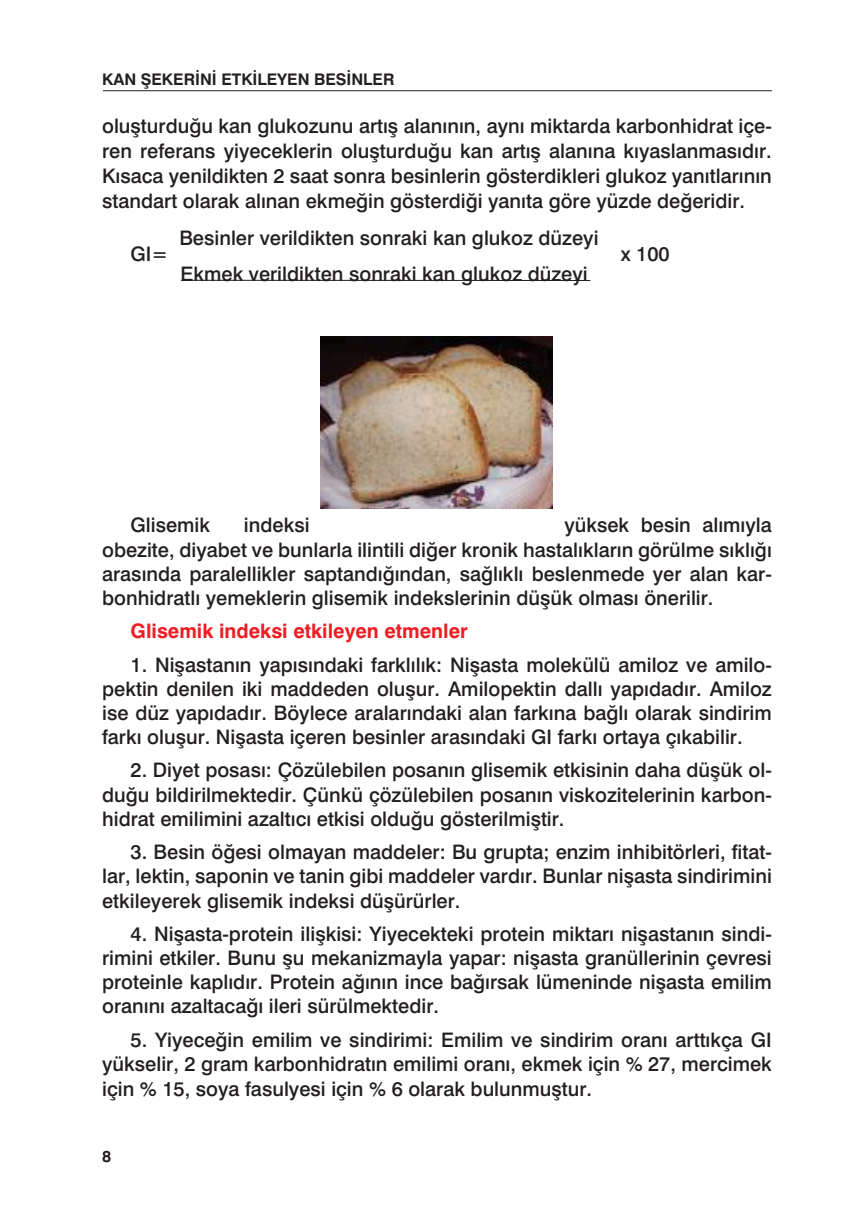
<style>
.page{position:relative;width:857px;height:1225px;background:#fff}
.page>*{position:absolute;margin:0;border:0;box-sizing:border-box;transform-origin:0 0}
.t1{font:20px/24.2px "Helvetica OTF";color:#231f20;text-align:justify}
.t2{font:700 20px "Helvetica OTF";color:#ee1d23}
.t3{font:700 16px "Helvetica OTF";color:#231f20}
</style>
<div class="page">
<hr style="left:103px;top:90px;width:668px;height:1px;background:#231f20">
<img style="left:321px;top:336px;width:231px;height:173px">
<hr style="left:181px;top:280px;width:409px;height:1px;background:#231f20">
<p class="t3" style="left:102px;top:70px;width:294px">KAN ŞEKERİNİ ETKİLEYEN BESİNLER</p>
<p class="t1" style="left:102px;top:113px;width:671px;line-height:25px">oluşturduğu kan glukozunu artış alanının, aynı miktarda karbonhidrat içe&shy;ren referans yiyeceklerin oluşturduğu kan artış alanına kıyaslanmasıdır.<br>Kısaca yenildikten 2 saat sonra besinlerin gösterdikleri glukoz yanıtlarının standart olarak alınan ekmeğin gösterdiği yanıta göre yüzde değeridir.</p>
<p class="t1" style="left:130px;top:241px;width:39px">GI=</p>
<p class="t1" style="left:179px;top:225px;width:420px">Besinler verildikten sonraki kan glukoz düzeyi</p>
<p class="t1" style="left:620px;top:241px;width:50px">x 100</p>
<p class="t1" style="left:180px;top:261px;width:408px">Ekmek verildikten sonraki kan glukoz düzeyi</p>
<p class="t1" style="left:130px;top:513px;width:81px">Glisemik</p>
<p class="t1" style="left:244px;top:513px;width:67px">indeksi</p>
<p class="t1" style="left:102px;top:513px;width:670px;text-indent:462px">yüksek besin alımıyla obezite, diyabet ve bunlarla ilintili diğer kronik hastalıkların görülme sıklığı arasında paralellikler saptandığından, sağlıklı beslenmede yer alan kar&shy;bonhidratlı yemeklerin glisemik indekslerinin düşük olması önerilir.</p>
<p class="t2" style="left:130px;top:619px;width:338px">Glisemik indeksi etkileyen etmenler</p>
<p class="t1" style="left:102px;top:652px;width:670px;text-indent:28px">1. Nişastanın yapısındaki farklılık: Nişasta molekülü amiloz ve amilo&shy;pektin denilen iki maddeden oluşur. Amilopektin dallı yapıdadır. Amiloz ise düz yapıdadır. Böylece aralarındaki alan farkına bağlı olarak sindirim farkı oluşur. Nişasta içeren besinler arasındaki GI farkı ortaya çıkabilir.</p>
<p class="t1" style="left:102px;top:758px;width:670px;text-indent:28px">2. Diyet posası: Çözülebilen posanın glisemik etkisinin daha düşük ol&shy;duğu bildirilmektedir. Çünkü çözülebilen posanın viskozitelerinin karbon&shy;hidrat emilimini azaltıcı etkisi olduğu gösterilmiştir.</p>
<p class="t1" style="left:102px;top:839px;width:671px;text-indent:28px">3. Besin öğesi olmayan maddeler: Bu grupta; enzim inhibitörleri, fitat&shy;lar, lektin, saponin ve tanin gibi maddeler vardır. Bunlar nişasta sindirimini etkileyerek glisemik indeksi düşürürler.</p>
<p class="t1" style="left:102px;top:921px;width:670px;text-indent:28px">4. Nişasta-protein ilişkisi: Yiyecekteki protein miktarı nişastanın sindi&shy;rimini etkiler. Bunu şu mekanizmayla yapar: nişasta granüllerinin çevresi proteinle kaplıdır. Protein ağının ince bağırsak lümeninde nişasta emilim oranını azaltacağı ileri sürülmektedir.</p>
<p class="t1" style="left:102px;top:1027px;width:671px;text-indent:28px">5. Yiyeceğin emilim ve sindirimi: Emilim ve sindirim oranı arttıkça GI yükselir, 2 gram karbonhidratın emilimi oranı, ekmek için % 27, mercimek için % 15, soya fasulyesi için % 6 olarak bulunmuştur.</p>
</div>
